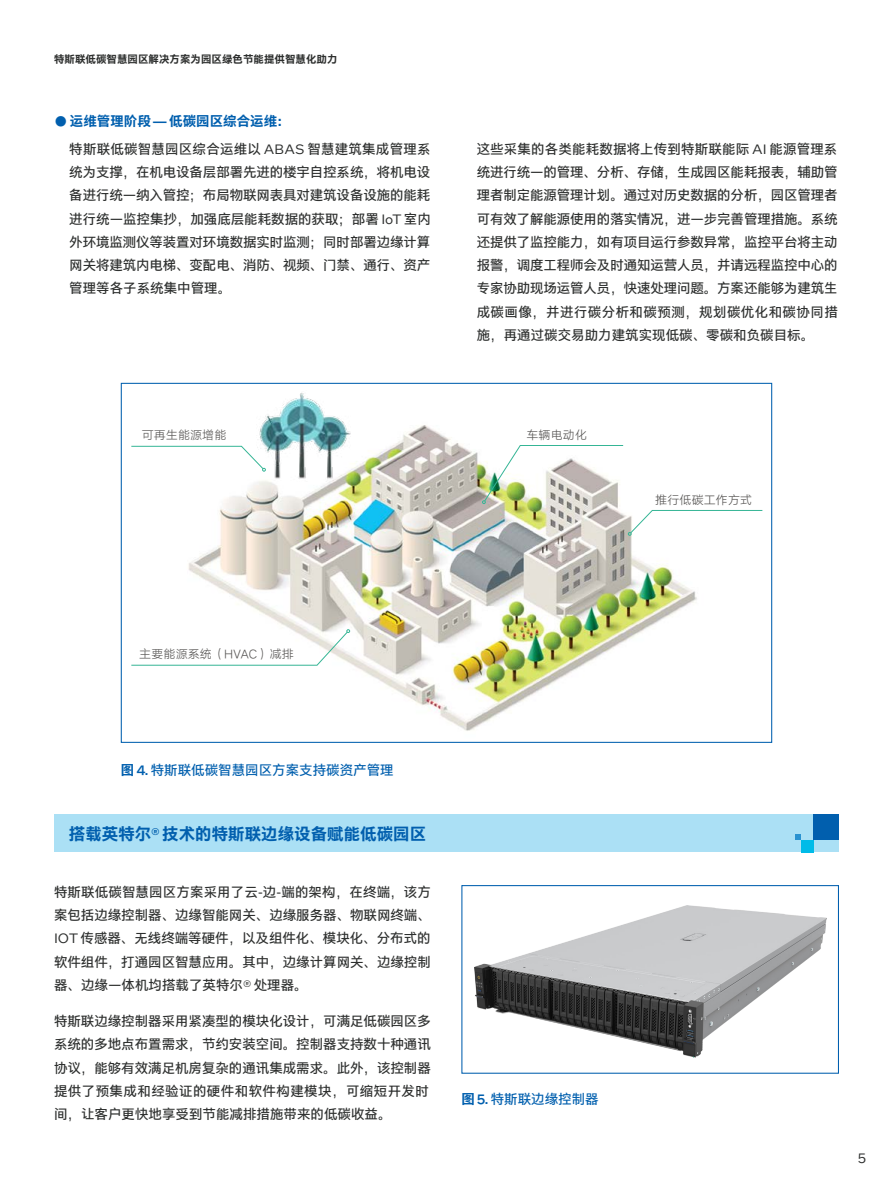
<style>
.page{position:relative;width:893px;height:1191px;background:#fff}
.page>*{position:absolute;margin:0;border:0;box-sizing:border-box;transform-origin:0 0}
.二级标题{font:700 16.5px "Intel Clear Hans";color:#015fae}
.正文{font:13.5px/23.2px "Intel Clear Hans";letter-spacing:-.005em;color:#2d2f2e;text-align:justify}
.正文-2{font:13.5px "Intel Clear Hans";color:#015fae}
.正文-3{font:700 13.5px "Intel Clear Hans";color:#015fae}
.t1{font:13.5px "Intel One Text";color:#2d2f2e}
.t2{font:12px "HY Qi Hei DES";letter-spacing:.01em;color:#575554}
.t3{font:700 10.5px "Intel Clear Hans";color:#2d2f2e}
.s1{font-family:"Intel One Text"}
.s2{font-weight:700}
.s3{font-family:"Intel One Display";font-weight:500}
</style>
<div class="page">
<div style="left:54px;top:814px;width:785px;height:38px;background:#abe0f5"></div>
<div style="left:813px;top:814px;width:26px;height:26px;background:#015fae"></div>
<div style="left:801px;top:840px;width:12px;height:12px;background:#00bbe8"></div>
<svg style="left:795px;top:834px;width:6px;height:6px"></svg>
<img style="left:188px;top:425px;width:509px;height:306px">
<img style="left:257px;top:393px;width:95px;height:88px">
<svg style="left:131px;top:445px;width:135px;height:26px"></svg>
<svg style="left:131px;top:629px;width:219px;height:37px"></svg>
<svg style="left:628px;top:510px;width:135px;height:25px"></svg>
<svg style="left:482px;top:445px;width:142px;height:59px"></svg>
<img style="left:474px;top:906px;width:352px;height:151px">
<div style="left:461px;top:885px;width:378px;height:188px;border:1px solid #015fae"></div>
<p class="t3" style="left:54px;top:53px;width:285px">特斯联低碳智慧园区解决方案为园区绿色节能提供智慧化助力</p>
<p class="正文-3" style="left:54px;top:113px;width:238px">● 运维管理阶段 — 低碳园区综合运维：</p>
<p class="正文" style="left:69px;top:137px;width:363px">特斯联低碳智慧园区综合运维以 <span class="s1">ABAS</span> 智慧建筑集成管理系统为支撑，在机电设备层部署先进的楼宇自控系统，将机电设备进行统一纳入管控；布局物联网表具对建筑设备设施的能耗进行统一监控集抄，加强底层能耗数据的获取；部署 <span class="s1">IoT</span> 室内外环境监测仪等装置对环境数据实时监测；同时部署边缘计算网关将建筑内电梯、变配电、消防、视频、门禁、通行、资产管理等各子系统集中管理。</p>
<p class="正文" style="left:477px;top:137px;width:363px">这些采集的各类能耗数据将上传到特斯联能际 <span class="s1">AI</span> 能源管理系统进行统一的管理、分析、存储，生成园区能耗报表，辅助管理者制定能源管理计划。通过对历史数据的分析，园区管理者可有效了解能源使用的落实情况，进一步完善管理措施。系统还提供了监控能力，如有项目运行参数异常，监控平台将主动报警，调度工程师会及时通知运营人员，并请远程监控中心的专家协助现场运管人员，快速处理问题。方案还能够为建筑生成碳画像，并进行碳分析和碳预测，规划碳优化和碳协同措施，再通过碳交易助力建筑实现低碳、零碳和负碳目标。</p>
<p class="t2" style="left:142px;top:429px;width:86px">可再生能源增能</p>
<p class="t2" style="left:526px;top:429px;width:62px">车辆电动化</p>
<p class="t2" style="left:655px;top:493px;width:98px">推行低碳工作方式</p>
<p class="t2" style="left:139px;top:647px;width:156px">主要能源系统（HVAC）减排</p>
<p class="正文-2" style="left:121px;top:762px;width:274px"><span class="s2">图</span> <span class="s3">4.</span> 特斯联低碳智慧园区方案支持碳资产管理</p>
<p class="二级标题" style="left:69px;top:824px;width:359px">搭载英特尔<span class="s3">®</span> 技术的特斯联边缘设备赋能低碳园区</p>
<p class="正文" style="left:54px;top:880px;width:378px">特斯联低碳智慧园区方案采用了云<span class="s1">-</span>边<span class="s1">-</span>端的架构，在终端，该方案包括边缘控制器、边缘智能网关、边缘服务器、物联网终端、<span class="s1">IOT</span> 传感器、无线终端等硬件，以及组件化、模块化、分布式的软件组件，打通园区智慧应用。其中，边缘计算网关、边缘控制器、边缘一体机均搭载了英特尔<span class="s1">®</span> 处理器。</p>
<p class="正文" style="left:54px;top:1009px;width:378px;text-align:left">特斯联边缘控制器采用紧凑型的模块化设计，可满足低碳园区多系统的多地点布置需求，节约安装空间。控制器支持数十种通讯协议，能够有效满足机房复杂的通讯集成需求。此外，该控制器提供了预集成和经验证的硬件和软件构建模块，可缩短开发时间，让客户更快地享受到节能减排措施带来的低碳收益。</p>
<p class="正文-2" style="left:461px;top:1091px;width:139px"><span class="s2">图</span> <span class="s3">5.</span> 特斯联边缘控制器</p>
<p class="t1" style="left:858px;top:1149px;width:10px">5</p>
</div>
